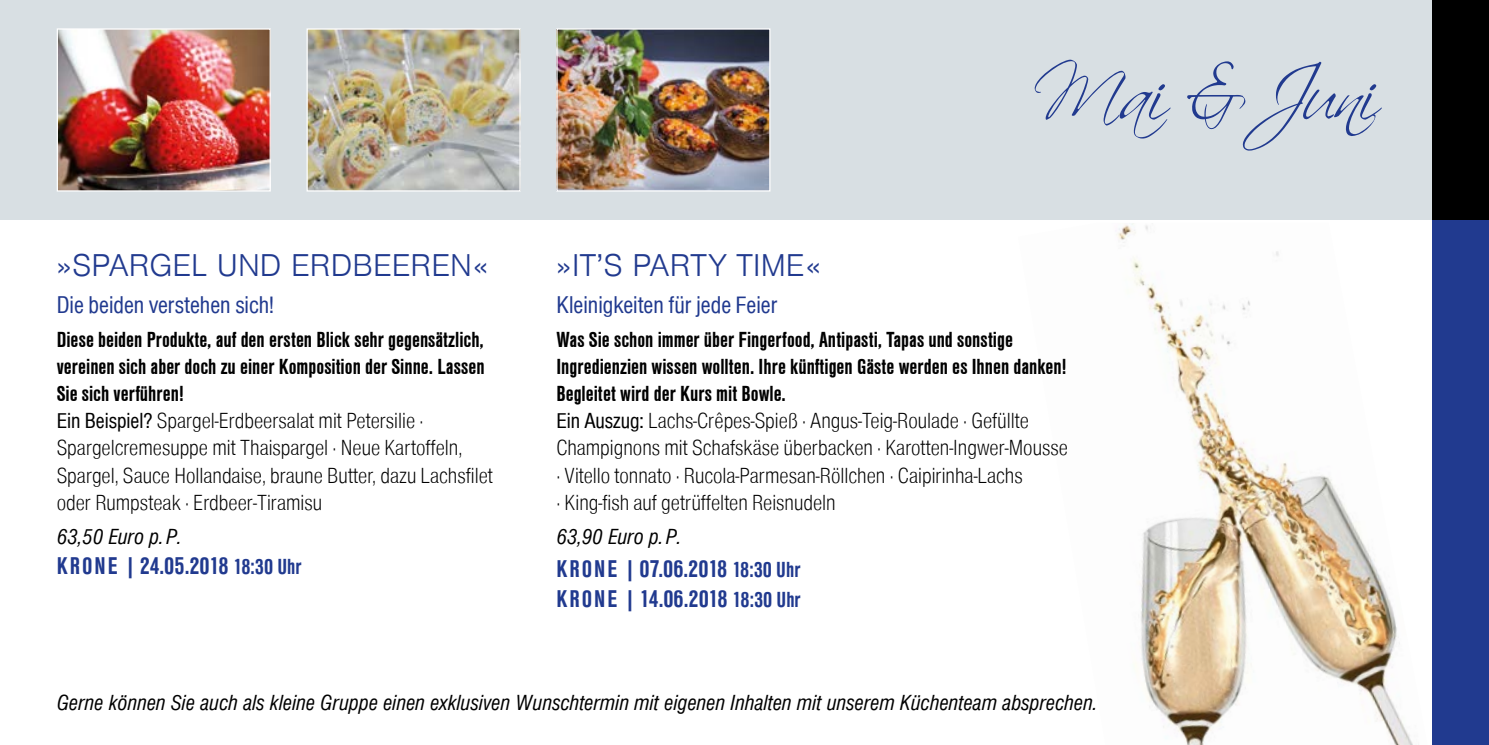
<style>
.page{position:relative;width:1489px;height:745px;background:#fff}
.page>*{position:absolute;margin:0;border:0;box-sizing:border-box;transform-origin:0 0}
.t1{font:75px "Scriptina";letter-spacing:-.05em;color:#213a8f}
.t2{font:32.5px "Sans CE Light";color:#213a8f}
.t3{font:25px/30px "Sans Cd CE Bold";color:#213a8f}
.t4{font:25px "Sans Cd CE";color:#213a8f}
.t5{font:22.5px/27px "Sans Cd CE Light";color:#000}
.t6{font:22.5px/27px "Sans Cd CE Bold";color:#000;text-align:justify}
.t7{font:22.5px "Sans Cd CE Italic";color:#000}
.s1{font-family:"Sans Cd CE"}
.s2{font-size:22.5px}
</style>
<div class="page">
<div style="left:0;top:0;width:1488px;height:220px;background:#d8dfe3"></div>
<div style="left:1431px;top:220px;width:57px;height:524px;background:#213a8f"></div>
<div style="left:1431px;top:0;width:57px;height:220px;background:#000"></div>
<img style="left:1117px;top:223px;width:296px;height:521px">
<img style="left:308px;top:30px;width:210px;height:159px">
<div style="left:306px;top:28px;width:214px;height:163px;border:1px solid #fff"></div>
<img style="left:59px;top:30px;width:210px;height:159px">
<div style="left:57px;top:28px;width:214px;height:163px;border:1px solid #fff"></div>
<img style="left:558px;top:30px;width:210px;height:159px">
<div style="left:556px;top:28px;width:214px;height:163px;border:1px solid #fff"></div>
<h2 class="t2" style="left:57px;top:248px;width:432px">»SPARGEL UND ERDBEEREN«</h2>
<p class="t4" style="left:57px;top:291px;width:219px">Die beiden verstehen sich!</p>
<p class="t6" style="left:57px;top:326px;width:429px">Diese beiden Produkte, auf den ersten Blick sehr gegensätzlich, vereinen sich aber doch zu einer Komposition der Sinne. Lassen Sie sich verführen!</p>
<p class="t5" style="left:57px;top:407px;width:438px"><span class="s1">Ein Beispiel?</span> Spargel-Erdbeersalat mit Petersilie · Spargelcremesuppe mit Thaispargel · Neue Kartoffeln, Spargel, Sauce Hollandaise, braune Butter, dazu Lachsfilet oder Rumpsteak · Erdbeer-Tiramisu</p>
<p class="t7" style="left:57px;top:523px;width:126px">63,50 Euro p. P.</p>
<p class="t3" style="left:57px;top:550px;width:246px">KRONE |24.05.2018 <span class="s2">18:30 Uhr</span></p>
<h1 class="t1" style="left:1033px;top:49px;width:344px">Mai &amp; Juni</h1>
<h2 class="t2" style="left:556px;top:248px;width:266px">»IT’S PARTY TIME«</h2>
<p class="t4" style="left:556px;top:291px;width:222px">Kleinigkeiten für jede Feier</p>
<p class="t6" style="left:556px;top:326px;width:511px;text-align:left">Was Sie schon immer über Fingerfood, Antipasti, Tapas und sonstige<br>Ingredienzien wissen wollten. Ihre künftigen Gäste werden es Ihnen danken!<br>Begleitet wird der Kurs mit Bowle.</p>
<p class="t5" style="left:556px;top:407px;width:513px"><span class="s1">Ein Auszug:</span> Lachs-Crêpes-Spieß · Angus-Teig-Roulade · Gefüllte Champignons mit Schafskäse überbacken · Karotten-Ingwer-Mousse · Vitello tonnato · Rucola-Parmesan-Röllchen · Caipirinha-Lachs<br>· King-fish auf getrüffelten Reisnudeln</p>
<p class="t7" style="left:556px;top:523px;width:126px">63,90 Euro p. P.</p>
<p class="t3" style="left:556px;top:554px;width:246px">KRONE |07.06.2018 <span class="s2">18:30 Uhr<br></span>KRONE |14.06.2018 <span class="s2">18:30 Uhr</span></p>
<p class="t7" style="left:57px;top:689px;width:1041px">Gerne können Sie auch als kleine Gruppe einen exklusiven Wunschtermin mit eigenen Inhalten mit unserem Küchenteam absprechen.</p>
</div>
